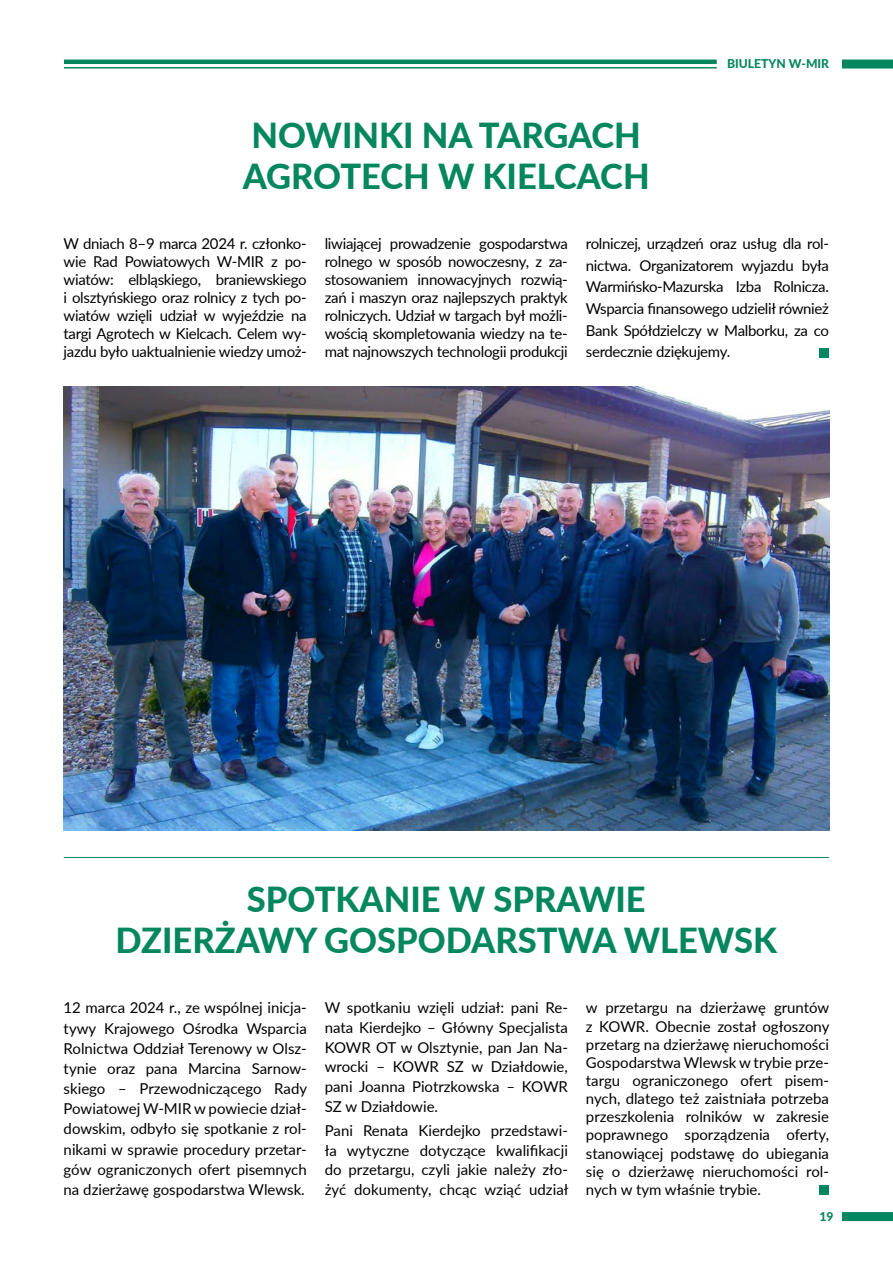
<style>
.page{position:relative;width:893px;height:1263px;background:#fff}
.page>*{position:absolute;margin:0;border:0;box-sizing:border-box;transform-origin:0 0}
.t1{font:800 34.5px/41.4px "Lato";color:#04865e}
.t2{font:15px/18px "Lato";letter-spacing:-.005em;color:#000;text-align:justify}
.t3{font:800 12.15px "Lato";color:#04865e}
</style>
<div class="page">
<div style="left:842px;top:1212px;width:51px;height:9px;background:#04865e"></div>
<hr style="left:64px;top:60px;width:653px;height:4px;background:#04865e">
<hr style="left:64px;top:67px;width:653px;height:2px;background:#04865e">
<div style="left:842px;top:60px;width:51px;height:9px;background:#04865e"></div>
<img style="left:64px;top:387px;width:765px;height:444px">
<hr style="left:64px;top:857px;width:765px;height:1px;background:#04865e">
<div style="left:819px;top:348px;width:10px;height:9px;background:#04865e"></div>
<div style="left:819px;top:1185px;width:10px;height:10px;background:#04865e"></div>
<h1 class="t1" style="left:243px;top:113px;width:408px">NOWINKI NA TARGACH<br>AGROTECH W KIELCACH</h1>
<p class="t3" style="left:727px;top:55px;width:103px">BIULETYN W-MIR</p>
<p class="t2" style="left:64px;top:234px;width:245px">W dniach 8–9 marca 2024 r. członko&shy;wie Rad Powiatowych W-MIR z po&shy;wiatów: elbląskiego, braniewskiego i olsztyńskiego oraz rolnicy z tych po&shy;wiatów wzięli udział w wyjeździe na targi Agrotech w Kielcach. Celem wy&shy;jazdu było uaktualnienie wiedzy umoż-</p>
<p class="t2" style="left:325px;top:234px;width:245px">liwiającej prowadzenie gospodarstwa rolnego w sposób nowoczesny, z za&shy;stosowaniem innowacyjnych rozwią&shy;zań i maszyn oraz najlepszych praktyk rolniczych. Udział w targach był możli&shy;wością skompletowania wiedzy na te&shy;mat najnowszych technologii produkcji</p>
<p class="t2" style="left:586px;top:232px;width:245px;line-height:21.6px">rolniczej, urządzeń oraz usług dla rol&shy;nictwa. Organizatorem wyjazdu była Warmińsko-Mazurska Izba Rolnicza.<br>Wsparcia finansowego udzielił również Bank Spółdzielczy w Malborku, za co serdecznie dziękujemy.</p>
<h1 class="t1" style="left:115px;top:877px;width:663px;text-align:center">SPOTKANIE W SPRAWIE<br>DZIERŻAWY GOSPODARSTWA WLEWSK</h1>
<p class="t2" style="left:64px;top:997px;width:245px;line-height:20.2px">12 marca 2024 r., ze wspólnej inicja&shy;tywy Krajowego Ośrodka Wsparcia Rolnictwa Oddział Terenowy w Olsz&shy;tynie oraz pana Marcina Sarnow&shy;skiego – Przewodniczącego Rady Powiatowej W-MIR w powiecie dział&shy;dowskim, odbyło się spotkanie z rol&shy;nikami w sprawie procedury przetar&shy;gów ograniczonych ofert pisemnych na dzierżawę gospodarstwa Wlewsk.</p>
<p class="t2" style="left:325px;top:997px;width:245px;line-height:19.6px">W spotkaniu wzięli udział: pani Re&shy;nata Kierdejko – Główny Specjalista KOWR OT w Olsztynie, pan Jan Na&shy;wrocki – KOWR SZ w Działdowie, pani Joanna Piotrzkowska – KOWR SZ w Działdowie.</p>
<p class="t2" style="left:325px;top:1120px;width:245px;line-height:19.6px">Pani Renata Kierdejko przedstawi&shy;ła wytyczne dotyczące kwalifikacji do przetargu, czyli jakie należy zło&shy;żyć dokumenty, chcąc wziąć udział</p>
<p class="t2" style="left:586px;top:998px;width:245px">w przetargu na dzierżawę gruntów z KOWR. Obecnie został ogłoszony przetarg na dzierżawę nieruchomości Gospodarstwa Wlewsk w trybie prze&shy;targu ograniczonego ofert pisem&shy;nych, dlatego też zaistniała potrzeba przeszkolenia rolników w zakresie poprawnego sporządzenia oferty, stanowiącej podstawę do ubiegania się o dzierżawę nieruchomości rol&shy;nych w tym właśnie trybie.</p>
<p class="t3" style="left:819px;top:1207px;width:16px">19</p>
</div>
